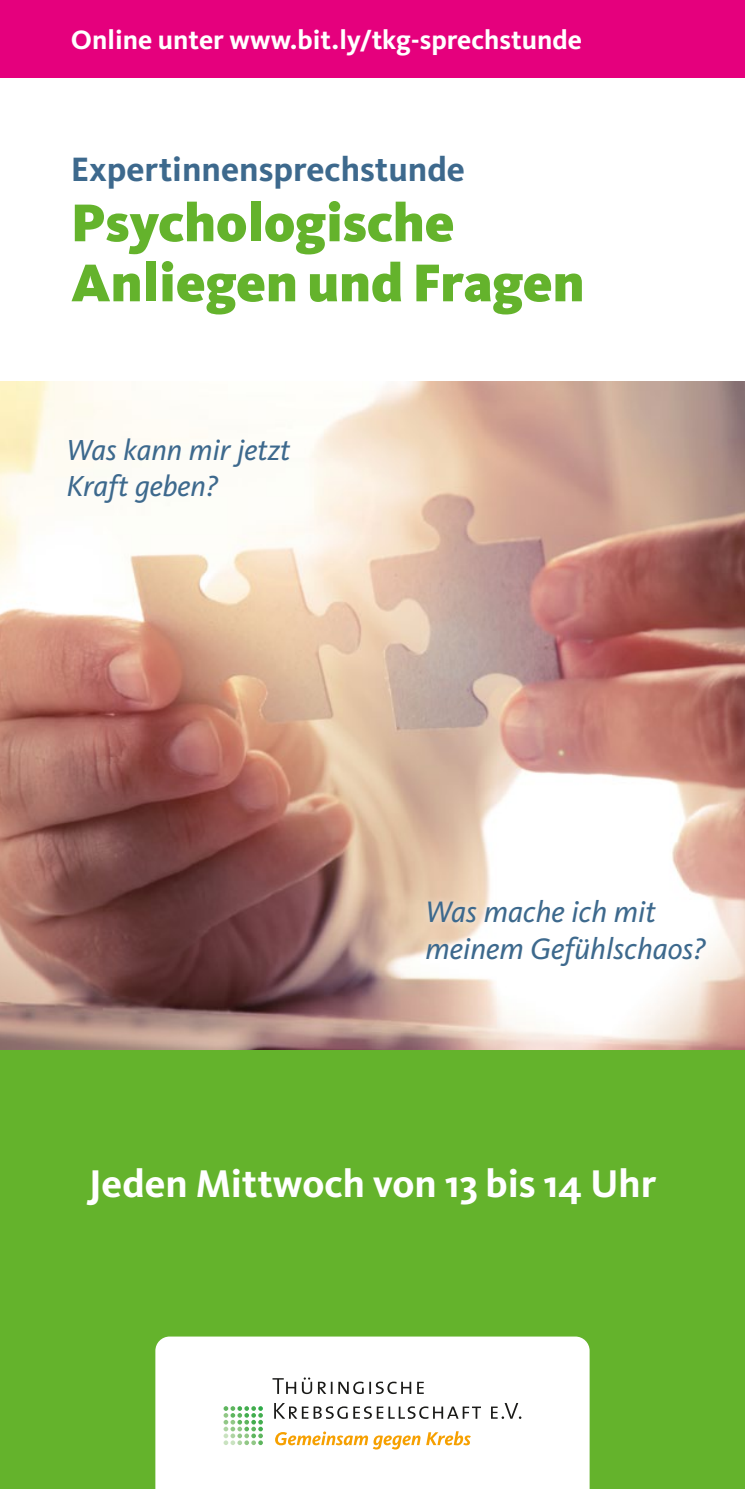
<style>
.page{position:relative;width:745px;height:1489px;background:#fff}
.page>*{position:absolute;margin:0;border:0;box-sizing:border-box;transform-origin:0 0}
.t1{font:900 55px/60px "Kievit OT";color:#64b32c}
.t2{font:700 40px "Kievit OT";color:#fff}
.t3{font:700 35px "Kievit OT";color:#3d698d}
.t4{font:italic 30.75px/36.8px "Kievit OT";color:#3d698d}
.t5{font:italic 30px/36px "Kievit OT";color:#3d698d}
.t6{font:700 27.5px "Kievit OT";color:#fff}
</style>
<div class="page">
<div style="left:0;top:902px;width:744px;height:586px;background:#64b32c"></div>
<img style="left:0;top:381px;width:744px;height:668px">
<div style="left:61px;top:431px;width:236px;height:79px;background:#fdfcf7"></div>
<div style="left:419px;top:892px;width:293px;height:81px;background:#fff;opacity:.75"></div>
<div style="left:0;top:0;width:744px;height:78px;background:#e5007d"></div>
<div style="left:155px;top:1336px;width:434px;height:152px;background:#fff"></div>
<svg style="left:272px;top:1377px;width:249px;height:41px;background:#e1e1e1"></svg>
<svg style="left:223px;top:1405px;width:40px;height:39px;background:#c9e5c8"></svg>
<svg style="left:275px;top:1430px;width:195px;height:19px;background:#fce3b5"></svg>
<p class="t6" style="left:71px;top:24px;width:512px">Online unter www.bit.ly/tkg-sprechstunde</p>
<p class="t3" style="left:71px;top:148px;width:395px">Expertinnensprechstunde</p>
<h1 class="t1" style="left:71px;top:192px;width:514px">Psychologische<br>Anliegen und Fragen</h1>
<p class="t5" style="left:66px;top:432px;width:225px">Was kann mir jetzt<br>Kraft geben?</p>
<p class="t4" style="left:425px;top:893px;width:282px">Was mache ich mit meinem Gefühlschaos?</p>
<h2 class="t2" style="left:88px;top:1159px;width:569px">Jeden Mittwoch von 13 bis 14 Uhr</h2>
</div>
